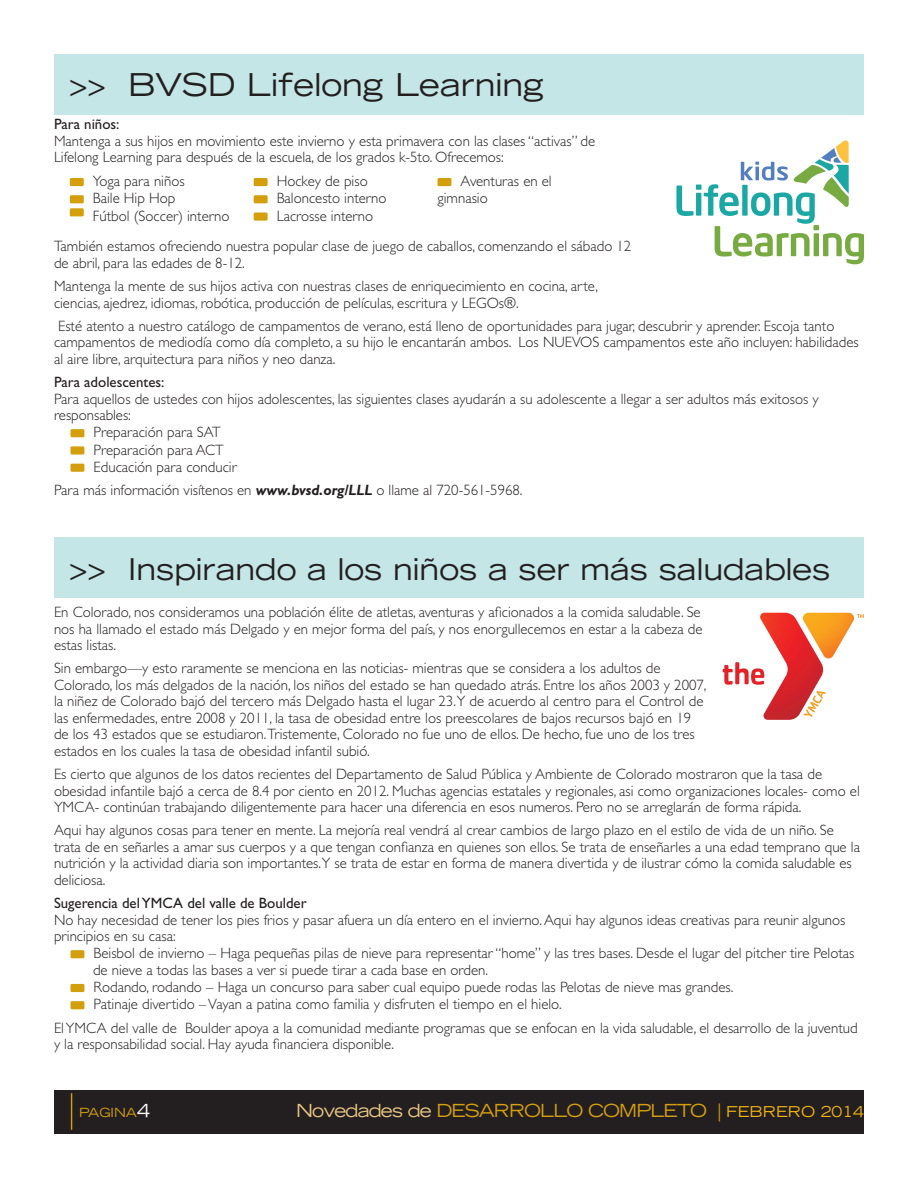
<style>
.page{position:relative;width:918px;height:1188px;background:#fff}
.page>*{position:absolute;margin:0;border:0;box-sizing:border-box;transform-origin:0 0}
.t1{font:expanded 31.5px "Trade Gothic LT Std";color:#231f20}
.t2{font:expanded 30px "Trade Gothic LT Std";color:#231f20}
.t3{font:expanded 18px "Trade Gothic LT Std";letter-spacing:-.05em;color:#d49f0c}
.t4{font:300 15px/16.5px "Gill Sans Std";color:#231f20}
.t5{font:15px "Gill Sans Std";color:#231f20}
.t6{font:expanded 12.6px "Trade Gothic LT Std";color:#d49f0c}
.s1{font-weight:700;font-style:italic}
.s2{font-size:31.5px}
.s3{font-size:18px;color:#fff}
.s4{color:#eac884}
.s5{font-size:15px;color:#efb211}
</style>
<div class="page">
<div style="left:54px;top:1090px;width:810px;height:44px;background:#231f20"></div>
<hr style="left:71px;top:1093px;width:1px;height:37px;background:#d49f0c">
<div style="left:70px;top:429px;width:14px;height:8px;background:#d49f0c;border-radius:2px"></div>
<div style="left:70px;top:446px;width:14px;height:9px;background:#d49f0c;border-radius:2px"></div>
<div style="left:70px;top:464px;width:14px;height:8px;background:#d49f0c;border-radius:2px"></div>
<div style="left:54px;top:54px;width:810px;height:60px;background:#c5e6e7"></div>
<div style="left:70px;top:178px;width:14px;height:8px;background:#d49f0c;border-radius:2px"></div>
<div style="left:70px;top:195px;width:14px;height:8px;background:#d49f0c;border-radius:2px"></div>
<div style="left:70px;top:208px;width:14px;height:8px;background:#d49f0c;border-radius:2px"></div>
<div style="left:254px;top:178px;width:14px;height:8px;background:#d49f0c;border-radius:2px"></div>
<div style="left:254px;top:195px;width:14px;height:8px;background:#d49f0c;border-radius:2px"></div>
<div style="left:254px;top:212px;width:14px;height:9px;background:#d49f0c;border-radius:2px"></div>
<div style="left:438px;top:178px;width:13px;height:8px;background:#d49f0c;border-radius:2px"></div>
<div style="left:54px;top:538px;width:810px;height:60px;background:#c5e6e7"></div>
<div style="left:70px;top:950px;width:14px;height:8px;background:#d49f0c;border-radius:2px"></div>
<div style="left:70px;top:984px;width:14px;height:8px;background:#d49f0c;border-radius:2px"></div>
<div style="left:70px;top:1001px;width:14px;height:8px;background:#d49f0c;border-radius:2px"></div>
<svg style="left:676px;top:140px;width:188px;height:124px"></svg>
<svg style="left:723px;top:613px;width:141px;height:107px"></svg>
<h1 class="t1" style="left:69px;top:64px;width:477px">&gt;&gt; BVSD Lifelong Learning</h1>
<p class="t5" style="left:54px;top:115px;width:67px">Para niños:</p>
<p class="t4" style="left:54px;top:132px;width:543px">Mantenga a sus hijos en movimiento este invierno y esta primavera con las clases “activas” de<br>Lifelong Learning para después de la escuela, de los grados k-5to. Ofrecemos:</p>
<p class="t4" style="left:93px;top:173px;width:138px;line-height:17.2px">Yoga para niños<br>Baile Hip Hop<br>Fútbol (Soccer) interno</p>
<p class="t4" style="left:277px;top:173px;width:111px;line-height:17.2px">Hockey de piso<br>Baloncesto interno<br>Lacrosse interno</p>
<p class="t4" style="left:438px;top:173px;width:116px;text-indent:23px">Aventuras en el gimnasio</p>
<p class="t4" style="left:54px;top:238px;width:579px">También estamos ofreciendo nuestra popular clase de juego de caballos, comenzando el sábado 12 de abril, para las edades de 8-12.</p>
<p class="t4" style="left:54px;top:278px;width:546px">Mantenga la mente de sus hijos activa con nuestras clases de enriquecimiento en cocina, arte, ciencias, ajedrez, idiomas, robótica, producción de películas, escritura y LEGOs®.</p>
<p class="t4" style="left:54px;top:318px;width:806px">Esté atento a nuestro catálogo de campamentos de verano, está lleno de oportunidades para jugar, descubrir y aprender. Escoja tanto campamentos de mediodía como día completo, a su hijo le encantarán ambos. Los NUEVOS campamentos este año incluyen: habilidades al aire libre, arquitectura para niños y neo danza.</p>
<p class="t5" style="left:54px;top:373px;width:112px">Para adolescentes:</p>
<p class="t4" style="left:54px;top:390px;width:766px">Para aquellos de ustedes con hijos adolescentes, las siguientes clases ayudarán a su adolescente a llegar a ser adultos más exitosos y</p>
<p class="t4" style="left:54px;top:407px;width:78px">responsables:</p>
<p class="t4" style="left:94px;top:424px;width:129px">Preparación para SAT</p>
<p class="t4" style="left:94px;top:441px;width:132px">Preparación para ACT</p>
<p class="t4" style="left:94px;top:459px;width:145px">Educación para conducir</p>
<p class="t4" style="left:54px;top:482px;width:470px">Para más información visítenos en <span class="s1">www.bvsd.org/LLL</span> o llame al 720-561-5968.</p>
<h2 class="t2" style="left:69px;top:549px;width:763px"><span class="s2">&gt;&gt;</span> Inspirando a los niños a ser más saludables</h2>
<p class="t4" style="left:54px;top:604px;width:650px">En Colorado, nos consideramos una población élite de atletas, aventuras y aficionados a la comida saludable. Se nos ha llamado el estado más Delgado y en mejor forma del país, y nos enorgullecemos en estar a la cabeza de estas listas.</p>
<p class="t4" style="left:54px;top:660px;width:654px">Sin embargo—y esto raramente se menciona en las noticias- mientras que se considera a los adultos de Colorado, los más delgados de la nación, los niños del estado se han quedado atrás. Entre los años 2003 y 2007, la niñez de Colorado bajó del tercero más Delgado hasta el lugar 23.Y de acuerdo al centro para el Control de las enfermedades, entre 2008 y 2011, la tasa de obesidad entre los preescolares de bajos recursos bajó en 19 de los 43 estados que se estudiaron.Tristemente, Colorado no fue uno de ellos. De hecho, fue uno de los tres estados en los cuales la tasa de obesidad infantil subió.</p>
<p class="t4" style="left:54px;top:766px;width:807px">Es cierto que algunos de los datos recientes del Departamento de Salud Pública y Ambiente de Colorado mostraron que la tasa de obesidad infantile bajó a cerca de 8.4 por ciento en 2012. Muchas agencias estatales y regionales, asi como organizaciones locales- como el<br>YMCA- continúan trabajando diligentemente para hacer una diferencia en esos numeros. Pero no se arreglarán de forma rápida.</p>
<p class="t4" style="left:54px;top:822px;width:808px">Aqui hay algunos cosas para tener en mente. La mejoría real vendrá al crear cambios de largo plazo en el estilo de vida de un niño. Se trata de en señarles a amar sus cuerpos y a que tengan confianza en quienes son ellos. Se trata de enseñarles a una edad temprano que la nutrición y la actividad diaria son importantes.Y se trata de estar en forma de manera divertida y de ilustrar cómo la comida saludable es deliciosa.</p>
<p class="t5" style="left:54px;top:894px;width:254px">Sugerencia del YMCA del valle de Boulder</p>
<p class="t4" style="left:54px;top:911px;width:793px">No hay necesidad de tener los pies frios y pasar afuera un día entero en el invierno. Aqui hay algunos ideas creativas para reunir algunos principios en su casa:</p>
<p class="t4" style="left:93px;top:945px;width:763px;line-height:17px">Beisbol de invierno – Haga pequeñas pilas de nieve para representar “home” y las tres bases. Desde el lugar del pitcher tire Pelotas de nieve a todas las bases a ver si puede tirar a cada base en orden.<br>Rodando, rodando – Haga un concurso para saber cual equipo puede rodas las Pelotas de nieve mas grandes.<br>Patinaje divertido – Vayan a patina como familia y disfruten el tiempo en el hielo.</p>
<p class="t4" style="left:54px;top:1019px;width:805px">El YMCA del valle de Boulder apoya a la comunidad mediante programas que se enfocan en la vida saludable, el desarrollo de la juventud y la responsabilidad social. Hay ayuda financiera disponible.</p>
<p class="t6" style="left:79px;top:1105px;width:73px">PAGINA<span class="s3">4</span></p>
<p class="t3" style="left:296px;top:1099px;width:569px"><span class="s4">Novedades de</span> DESARROLLO COMPLETO | <span class="s5">FEBRERO 2014</span></p>
</div>
